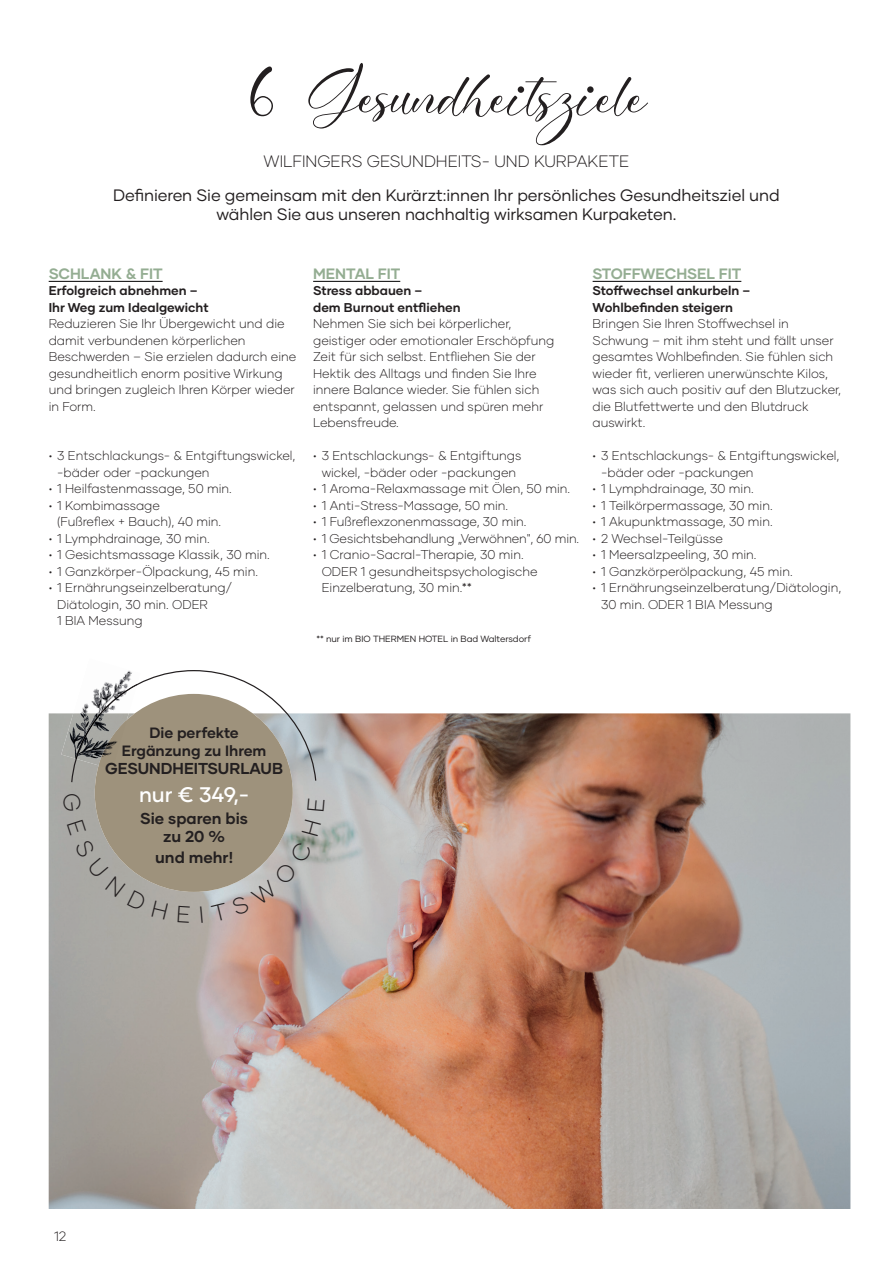
<style>
.page{position:relative;width:893px;height:1263px;background:#fff}
.page>*{position:absolute;margin:0;border:0;box-sizing:border-box;transform-origin:0 0}
.t1{font:93px "Cinderella";color:#231f20}
.t2{font:500 21px "Gilmer";color:#fff}
.t3{font:16.5px/19.8px "Gilmer";letter-spacing:-.005em;color:#231f20;text-align:center}
.t4{font:300 16.5px "Gilmer";color:#231f20}
.t5{font:700 15.75px/18px "Gilmer";color:#231f20;text-align:center}
.t6{font:700 15px "Gilmer";color:#94ad92}
.t7{font:700 14.85px/18px "Gilmer";color:#231f20;text-align:center}
.t8{font:300 13.5px "Gilmer";color:#231f20}
.t9{font:300 12.75px/16.5px "Gilmer";color:#231f20}
.t10{font:700 12.75px/16.5px "Gilmer";color:#231f20}
.t11{font:9px "Gilmer";color:#231f20}
.s1{font-size:145.5px}
</style>
<div class="page">
<img style="left:49px;top:713px;width:801px;height:496px">
<hr style="left:593px;top:281px;width:148px;height:1px;background:#000">
<hr style="left:49px;top:281px;width:114px;height:1px;background:#000">
<hr style="left:313px;top:281px;width:87px;height:1px;background:#000">
<svg style="left:71px;top:670px;width:245px;height:112px"></svg>
<div style="left:95px;top:694px;width:198px;height:198px;background:#9e927c;border-radius:50%"></div>
<img style="left:73px;top:670px;width:67px;height:43px">
<img style="left:61px;top:713px;width:68px;height:52px">
<img style="left:100px;top:684px;width:37px;height:29px">
<img style="left:76px;top:713px;width:26px;height:46px">
<img style="left:99px;top:720px;width:28px;height:45px">
<svg style="left:63px;top:793px;width:18px;height:19px"></svg>
<svg style="left:67px;top:819px;width:101px;height:100px"></svg>
<svg style="left:178px;top:906px;width:12px;height:17px"></svg>
<svg style="left:200px;top:906px;width:3px;height:17px"></svg>
<svg style="left:211px;top:820px;width:110px;height:102px"></svg>
<svg style="left:307px;top:798px;width:18px;height:13px"></svg>
<h1 class="t1" style="left:247px;top:50px;width:401px"><span class="s1">6</span> Gesundheitsziele</h1>
<p class="t4" style="left:264px;top:151px;width:367px">WILFINGERS GESUNDHEITS- UND KURPAKETE</p>
<p class="t3" style="left:113px;top:185px;width:668px">Definieren Sie gemeinsam mit den Kurärzt:innen Ihr persönliches Gesundheitsziel und wählen Sie aus unseren nachhaltig wirksamen Kurpaketen.</p>
<p class="t6" style="left:49px;top:264px;width:115px">SCHLANK &amp; FIT</p>
<p class="t10" style="left:49px;top:283px;width:162px">Erfolgreich abnehmen –<br>Ihr Weg zum Idealgewicht</p>
<p class="t9" style="left:49px;top:315px;width:249px">Reduzieren Sie Ihr Übergewicht und die damit verbundenen körperlichen Beschwerden – Sie erzielen dadurch eine gesundheitlich enorm positive Wirkung und bringen zugleich Ihren Körper wieder in Form.</p>
<p class="t9" style="left:57px;top:447px;width:240px;text-indent:-9px">• 3 Entschlackungs- &amp; Entgiftungswickel, -bäder oder -packungen</p>
<p class="t9" style="left:49px;top:480px;width:185px">• 1 Heilfastenmassage, 50 min.</p>
<p class="t9" style="left:57px;top:497px;width:166px;text-indent:-9px">• 1 Kombimassage<br>(Fußreflex + Bauch), 40 min.</p>
<p class="t9" style="left:49px;top:530px;width:163px">• 1 Lymphdrainage, 30 min.</p>
<p class="t9" style="left:49px;top:546px;width:223px">• 1 Gesichtsmassage Klassik, 30 min.</p>
<p class="t9" style="left:49px;top:563px;width:211px">• 1 Ganzkörper-Ölpackung, 45 min.</p>
<p class="t9" style="left:57px;top:579px;width:177px;text-indent:-9px">• 1 Ernährungseinzelberatung/<br>Diätologin, 30 min. ODER<br>1 BIA Messung</p>
<p class="t6" style="left:313px;top:264px;width:89px">MENTAL FIT</p>
<p class="t10" style="left:313px;top:283px;width:149px">Stress abbauen –<br>dem Burnout entfliehen</p>
<p class="t9" style="left:313px;top:315px;width:243px">Nehmen Sie sich bei körperlicher, geistiger oder emotionaler Erschöpfung Zeit für sich selbst. Entfliehen Sie der Hektik des Alltags und finden Sie Ihre innere Balance wieder. Sie fühlen sich entspannt, gelassen und spüren mehr Lebensfreude.</p>
<p class="t9" style="left:313px;top:447px;width:210px;text-align:center">• 3 Entschlackungs- &amp; Entgiftungs wickel, -bäder oder -packungen</p>
<p class="t9" style="left:313px;top:480px;width:258px">• 1 Aroma-Relaxmassage mit Ölen, 50 min.</p>
<p class="t9" style="left:313px;top:497px;width:197px">• 1 Anti-Stress-Massage, 50 min.</p>
<p class="t9" style="left:313px;top:513px;width:215px">• 1 Fußreflexzonenmassage, 30 min.</p>
<p class="t9" style="left:313px;top:530px;width:268px">• 1 Gesichtsbehandlung „Verwöhnen", 60 min.</p>
<p class="t9" style="left:322px;top:546px;width:217px;text-indent:-9px">• 1 Cranio-Sacral-Therapie, 30 min.<br>ODER 1 gesundheitspsychologische<br>Einzelberatung, 30 min.**</p>
<p class="t11" style="left:316px;top:634px;width:216px">** nur im BIO THERMEN HOTEL in Bad Waltersdorf</p>
<p class="t6" style="left:593px;top:264px;width:150px">STOFFWECHSEL FIT</p>
<p class="t10" style="left:593px;top:283px;width:159px">Stoffwechsel ankurbeln –<br>Wohlbefinden steigern</p>
<p class="t9" style="left:593px;top:315px;width:250px">Bringen Sie Ihren Stoffwechsel in Schwung – mit ihm steht und fällt unser gesamtes Wohlbefinden. Sie fühlen sich wieder fit, verlieren unerwünschte Kilos, was sich auch positiv auf den Blutzucker, die Blutfettwerte und den Blutdruck auswirkt.</p>
<p class="t9" style="left:601px;top:447px;width:240px;text-indent:-9px">• 3 Entschlackungs- &amp; Entgiftungswickel, -bäder oder -packungen</p>
<p class="t9" style="left:593px;top:480px;width:163px">• 1 Lymphdrainage, 30 min.</p>
<p class="t9" style="left:593px;top:497px;width:182px">• 1 Teilkörpermassage, 30 min.</p>
<p class="t9" style="left:593px;top:513px;width:182px">• 1 Akupunktmassage, 30 min.</p>
<p class="t9" style="left:593px;top:530px;width:132px">• 2 Wechsel-Teilgüsse</p>
<p class="t9" style="left:593px;top:546px;width:165px">• 1 Meersalzpeeling, 30 min.</p>
<p class="t9" style="left:593px;top:563px;width:201px">• 1 Ganzkörperölpackung, 45 min.</p>
<p class="t9" style="left:601px;top:579px;width:242px;text-indent:-9px">• 1 Ernährungseinzelberatung/Diätologin,<br>30 min. ODER 1 BIA Messung</p>
<p class="t7" style="left:122px;top:724px;width:146px">Die perfekte<br>Ergänzung zu Ihrem</p>
<p class="t5" style="left:105px;top:759px;width:179px">GESUNDHEITSURLAUB</p>
<h2 class="t2" style="left:139px;top:781px;width:112px">nur € 349,-</h2>
<p class="t5" style="left:140px;top:809px;width:109px">Sie sparen bis zu 20 %</p>
<p class="t5" style="left:155px;top:848px;width:79px">und mehr!</p>
<p class="t8" style="left:54px;top:1228px;width:14px">12</p>
</div>
